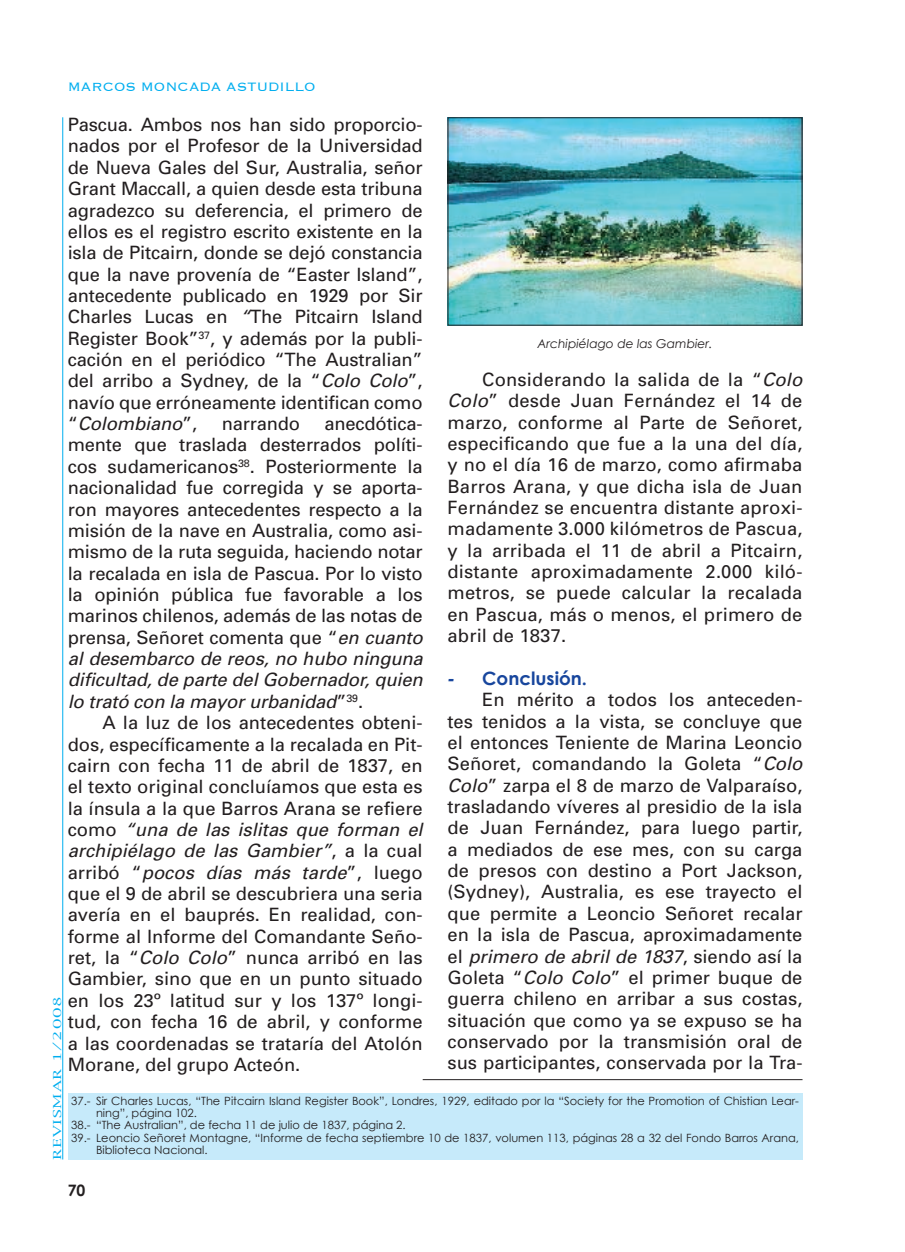
<style>
.page{position:relative;width:905px;height:1252px;background:#fff}
.page>*{position:absolute;margin:0;border:0;box-sizing:border-box;transform-origin:0 0}
.t1{font:18.38px/21.3px "Univers";color:#231f20;text-align:justify}
.t2{font:700 18.38px "Century Gothic";color:#18469d}
.t3{font:300 15.75px "Copperplate";color:#00aeef}
.t4{font:700 15.75px "Century Gothic";color:#231f20}
.t5{font:italic 12.25px "Century Gothic";color:#231f20}
.t6{font:11.38px "Century Gothic";color:#231f20}
.t7{font:10.5px "New York";letter-spacing:.05em;color:#00aeef;scale:1.5 1}
.s1{font-style:italic}
</style>
<div class="page">
<hr style="left:62px;top:117px;width:1px;height:1042px;background:#00aeef">
<hr style="left:422px;top:1079px;width:380px;height:1px;background:#231f20">
<div style="left:68px;top:1092px;width:734px;height:67px;background:#c6eafa"></div>
<img style="left:449px;top:119px;width:351px;height:204px">
<div style="left:447px;top:117px;width:355px;height:208px;border:1px solid #231f20"></div>
<p class="t3" style="left:68px;top:77px;width:249px">MARCOS MONCADA ASTUDILLO</p>
<p class="t1" style="left:68px;top:114px;width:356px">Pascua. Ambos nos han sido proporcio&shy;nados por el Profesor de la Universidad de Nueva Gales del Sur, Australia, señor Grant Maccall, a quien desde esta tribuna agradezco su deferencia, el primero de ellos es el registro escrito existente en la isla de Pitcairn, donde se dejó constancia que la nave provenía de “Easter Island”, antecedente publicado en 1929 por Sir Charles Lucas en <span class="s1">“</span>The Pitcairn Island Register Book”<sup>37</sup>, y además por la publi&shy;cación en el periódico “The Australian” del arribo a Sydney, de la “<span class="s1">Colo Colo</span>”, navío que erróneamente identifican como “<span class="s1">Colombiano</span>”,</p>
<p class="t5" style="left:537px;top:336px;width:176px">Archipiélago de las Gambier.</p>
<p class="t1" style="left:447px;top:369px;width:356px;text-indent:35px">Considerando la salida de la “<span class="s1">Colo Colo</span>” desde Juan Fernández el 14 de marzo, conforme al Parte de Señoret, especificando que fue a la una del día, y no el día 16 de marzo, como afirmaba Barros Arana, y que dicha isla de Juan Fernández se encuentra distante aproxi&shy;madamente 3.000 kilómetros de Pascua, y la arribada el 11 de abril a Pitcairn, distante aproximadamente 2.000 kiló&shy;metros, se puede calcular la recalada en Pascua, más o menos, el primero de abril de 1837.</p>
<p class="t2" style="left:447px;top:666px;width:141px"><span class="s1">-</span> Conclusión.</p>
<p class="t1" style="left:447px;top:689px;width:356px;text-indent:35px">En mérito a todos los anteceden&shy;tes tenidos a la vista, se concluye que el entonces Teniente de Marina Leoncio Señoret, comandando la Goleta “<span class="s1">Colo Colo</span>” zarpa el 8 de marzo de Valparaíso, trasladando víveres al presidio de la isla de Juan Fernández, para luego partir, a mediados de ese mes, con su carga de presos con destino a Port Jackson, (Sydney), Australia, es ese trayecto el que permite a Leoncio Señoret recalar en la isla de Pascua, aproximadamente el <span class="s1">primero de abril de 1837</span>, siendo así la Goleta “<span class="s1">Colo Colo</span>” el primer buque de guerra chileno en arribar a sus costas, situación que como ya se expuso se ha conservado por la transmisión oral de sus participantes, conservada por la Tra-</p>
<p class="t6" style="left:71px;top:1093px;width:729px">37.- Sir Charles Lucas, “The Pitcairn Island Register Book”, Londres, 1929, editado por la “Society for the Promotion of Chistian Lear-</p>
<p class="t6" style="left:96px;top:1106px;width:102px">ning”, página 102.</p>
<p class="t6" style="left:71px;top:1118px;width:336px">38.- “The Australian”, de fecha 11 de julio de 1837, página 2.</p>
<p class="t6" style="left:71px;top:1130px;width:729px">39.- Leoncio Señoret Montagne, “Informe de fecha septiembre 10 de 1837, volumen 113, páginas 28 a 32 del Fondo Barros Arana,</p>
<p class="t6" style="left:96px;top:1142px;width:113px">Biblioteca Nacional.</p>
<p class="t1" style="left:68px;top:413px;width:356px;text-indent:256px">anecdótica&shy;mente que traslada desterrados políti&shy;cos sudamericanos<sup>38</sup>. Posteriormente la nacionalidad fue corregida y se aporta&shy;ron mayores antecedentes respecto a la misión de la nave en Australia, como asi&shy;mismo de la ruta seguida, haciendo notar la recalada en isla de Pascua. Por lo visto la opinión pública fue favorable a los marinos chilenos, además de las notas de prensa, Señoret comenta que “<span class="s1">en cuanto al desembarco de reos, no hubo ninguna dificultad, de parte del Gobernador, quien lo trató con la mayor urbanidad</span>”<sup>39</sup>.</p>
<p class="t1" style="left:68px;top:712px;width:356px;text-indent:35px">A la luz de los antecedentes obteni&shy;dos, específicamente a la recalada en Pit&shy;cairn con fecha 11 de abril de 1837, en el texto original concluíamos que esta es la ínsula a la que Barros Arana se refiere como <span class="s1">“una de las islitas que forman el archipiélago de las Gambier”</span>, a la cual arribó “<span class="s1">pocos días más tarde</span>”, luego que el 9 de abril se descubriera una seria avería en el bauprés. En realidad, con&shy;forme al Informe del Comandante Seño&shy;ret, la “<span class="s1">Colo Colo</span>” nunca arribó en las Gambier, sino que en un punto situado en los 23º latitud sur y los 137º longi&shy;tud, con fecha 16 de abril, y conforme a las coordenadas se trataría del Atolón Morane, del grupo Acteón.</p>
<p class="t1" style="left:221px;top:413px;width:80px">narrando</p>
<p class="t7" style="left:51px;top:1159px;width:110px;rotate:-90deg">REVISMAR 1/2008</p>
<p class="t4" style="left:68px;top:1180px;width:19px">70</p>
</div>
